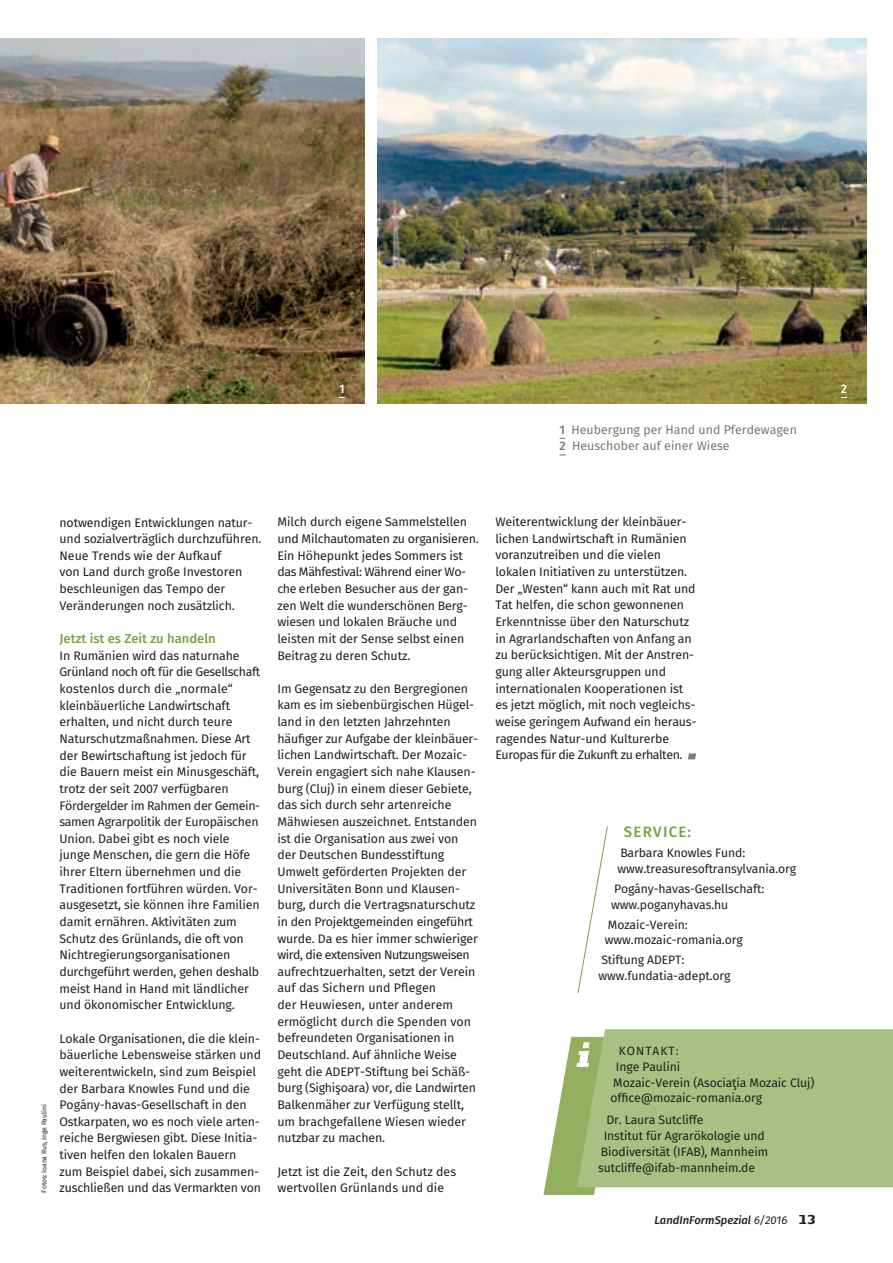
<style>
.page{position:relative;width:893px;height:1263px;background:#fff}
.page>*{position:absolute;margin:0;border:0;box-sizing:border-box;transform-origin:0 0}
.t1{font:500 15px "Fira Sans";letter-spacing:.085em;color:#78a341}
.t2{font:500 13.05px "Fira Sans";color:#78a341}
.t3{font:12.3px/16.6px "Fira Sans";letter-spacing:-.01em;color:#231f20}
.t4{font:12.3px/16.6px "Fira Sans";color:#777a6c}
.t5{font:500 12.3px "Fira Sans";color:#fff}
.t6{font:12.15px/15.8px "Fira Sans";letter-spacing:-.01em;color:#231f20}
.t7{font:12px "Fira Sans";letter-spacing:.085em;color:#231f20}
.t8{font:italic 500 11.25px "Fira Sans";color:#231f20}
.t9{font:6.75px "Fira Sans";letter-spacing:-.01em;color:#231f20}
.s1{font-weight:500}
.s2{font-weight:400}
.s3{font-family:"Authentic Sans Std";font-weight:700;font-style:normal;font-size:13.5px}
</style>
<div class="page">
<svg style="left:688px;top:753px;width:8px;height:6px"></svg>
<img style="left:0;top:39px;width:365px;height:365px">
<div style="left:577px;top:1029px;width:316px;height:158px;background:#aabf82"></div>
<svg style="left:543px;top:1037px;width:79px;height:158px"></svg>
<img style="left:377px;top:39px;width:489px;height:365px">
<svg style="left:577px;top:826px;width:31px;height:167px"></svg>
<p class="t5" style="left:339px;top:380px;width:7px">1</p>
<p class="t5" style="left:841px;top:380px;width:8px">2</p>
<p class="t4" style="left:560px;top:422px;width:239px"><span class="s1">1</span> Heubergung per Hand und Pferdewagen<br><span class="s1">2</span> Heuschober auf einer Wiese</p>
<p class="t9" style="left:39px;top:1192px;width:90px;rotate:-90deg">Fotos: Ioana Rus, Inge Paulini</p>
<p class="t3" style="left:60px;top:515px;width:203px">notwendigen Entwicklungen natur&shy;und sozialverträglich durchzuführen.<br>Neue Trends wie der Aufkauf<br>von Land durch große Investoren beschleunigen das Tempo der<br>Veränderungen noch zusätzlich.</p>
<p class="t2" style="left:60px;top:629px;width:158px">Jetzt ist es Zeit zu handeln</p>
<p class="t3" style="left:60px;top:648px;width:202px">In Rumänien wird das naturnahe Grünland noch oft für die Gesellschaft kostenlos durch die „normale“ kleinbäuerliche Landwirtschaft erhalten, und nicht durch teure Naturschutzmaßnahmen. Diese Art der Bewirtschaftung ist jedoch für die Bauern meist ein Minusgeschäft, trotz der seit 2007 verfügbaren Fördergelder im Rahmen der Gemein&shy;samen Agrarpolitik der Europäischen Union. Dabei gibt es noch viele junge Menschen, die gern die Höfe ihrer Eltern übernehmen und die Traditionen fortführen würden. Vor&shy;ausgesetzt, sie können ihre Familien damit ernähren. Aktivitäten zum Schutz des Grünlands, die oft von Nichtregierungsorganisationen durchgeführt werden, gehen deshalb meist Hand in Hand mit ländlicher und ökonomischer Entwicklung.</p>
<p class="t3" style="left:60px;top:1031px;width:203px">Lokale Organisationen, die die klein&shy;bäuerliche Lebensweise stärken und weiterentwickeln, sind zum Beispiel der Barbara Knowles Fund und die Pogány-havas-Gesellschaft in den Ostkarpaten, wo es noch viele arten&shy;reiche Bergwiesen gibt. Diese Initia&shy;tiven helfen den lokalen Bauern zum Beispiel dabei, sich zusammen&shy;zuschließen und das Vermarkten von</p>
<p class="t3" style="left:277px;top:515px;width:203px">Milch durch eigene Sammelstellen und Milchautomaten zu organisieren.<br>Ein Höhepunkt jedes Sommers ist das Mähfestival: Während einer Wo&shy;che erleben Besucher aus der gan&shy;zen Welt die wunderschönen Berg&shy;wiesen und lokalen Bräuche und leisten mit der Sense selbst einen<br>Beitrag zu deren Schutz.</p>
<p class="t3" style="left:277px;top:681px;width:202px">Im Gegensatz zu den Bergregionen kam es im siebenbürgischen Hügel&shy;land in den letzten Jahrzehnten häufiger zur Aufgabe der kleinbäuer&shy;lichen Landwirtschaft. Der Mozaic-Verein engagiert sich nahe Klausen&shy;burg (Cluj) in einem dieser Gebiete, das sich durch sehr artenreiche Mähwiesen auszeichnet. Entstanden ist die Organisation aus zwei von der Deutschen Bundesstiftung Umwelt geförderten Projekten der Universitäten Bonn und Klausen&shy;burg, durch die Vertragsnaturschutz in den Projektgemeinden eingeführt wurde. Da es hier immer schwieriger wird, die extensiven Nutzungsweisen aufrechtzuerhalten, setzt der Verein auf das Sichern und Pflegen<br>der Heuwiesen, unter anderem ermöglicht durch die Spenden von befreundeten Organisationen in Deutschland. Auf ähnliche Weise geht die ADEPT-Stiftung bei Schäß&shy;burg (Sighişoara) vor, die Landwirten Balkenmäher zur Verfügung stellt, um brachgefallene Wiesen wieder nutzbar zu machen.</p>
<p class="t3" style="left:277px;top:1164px;width:180px">Jetzt ist die Zeit, den Schutz des wertvollen Grünlands und die</p>
<p class="t3" style="left:495px;top:514px;width:202px">Weiterentwicklung der kleinbäuer&shy;lichen Landwirtschaft in Rumänien voranzutreiben und die vielen lokalen Initiativen zu unterstützen.<br>Der „Westen“ kann auch mit Rat und Tat helfen, die schon gewonnenen Erkenntnisse über den Naturschutz in Agrarlandschaften von Anfang an zu berücksichtigen. Mit der Anstren&shy;gung aller Akteursgruppen und internationalen Kooperationen ist es jetzt möglich, mit noch vegleichs&shy;weise geringem Aufwand ein heraus&shy;ragendes Natur-und Kulturerbe Europas für die Zukunft zu erhalten.</p>
<p class="t1" style="left:624px;top:821px;width:69px">SERVICE:</p>
<p class="t6" style="left:617px;top:846px;width:180px">Barbara Knowles Fund: www.treasuresoftransylvania.org</p>
<p class="t6" style="left:611px;top:882px;width:155px">Pogány-havas-Gesellschaft: www.poganyhavas.hu</p>
<p class="t6" style="left:605px;top:917px;width:139px">Mozaic-Verein: www.mozaic-romania.org</p>
<p class="t6" style="left:599px;top:953px;width:133px">Stiftung ADEPT: www.fundatia-adept.org</p>
<p class="t7" style="left:619px;top:1042px;width:61px">KONTAKT:</p>
<p class="t6" style="left:610px;top:1059px;width:206px;text-indent:6px">Inge Paulini<br>Mozaic-Verein (Asociaţia Mozaic Cluj) office@mozaic-romania.org</p>
<p class="t6" style="left:606px;top:1113px;width:99px">Dr. Laura Sutcliffe</p>
<p class="t6" style="left:604px;top:1129px;width:163px">Institut für Agrarökologie und</p>
<p class="t6" style="left:601px;top:1145px;width:169px">Biodiversität (IFAB), Mannheim</p>
<p class="t6" style="left:598px;top:1160px;width:159px">sutcliffe@ifab-mannheim.de</p>
<p class="t8" style="left:654px;top:1212px;width:163px">LandInFormSpezial <span class="s2">6/2016</span> <span class="s3">13</span></p>
</div>
